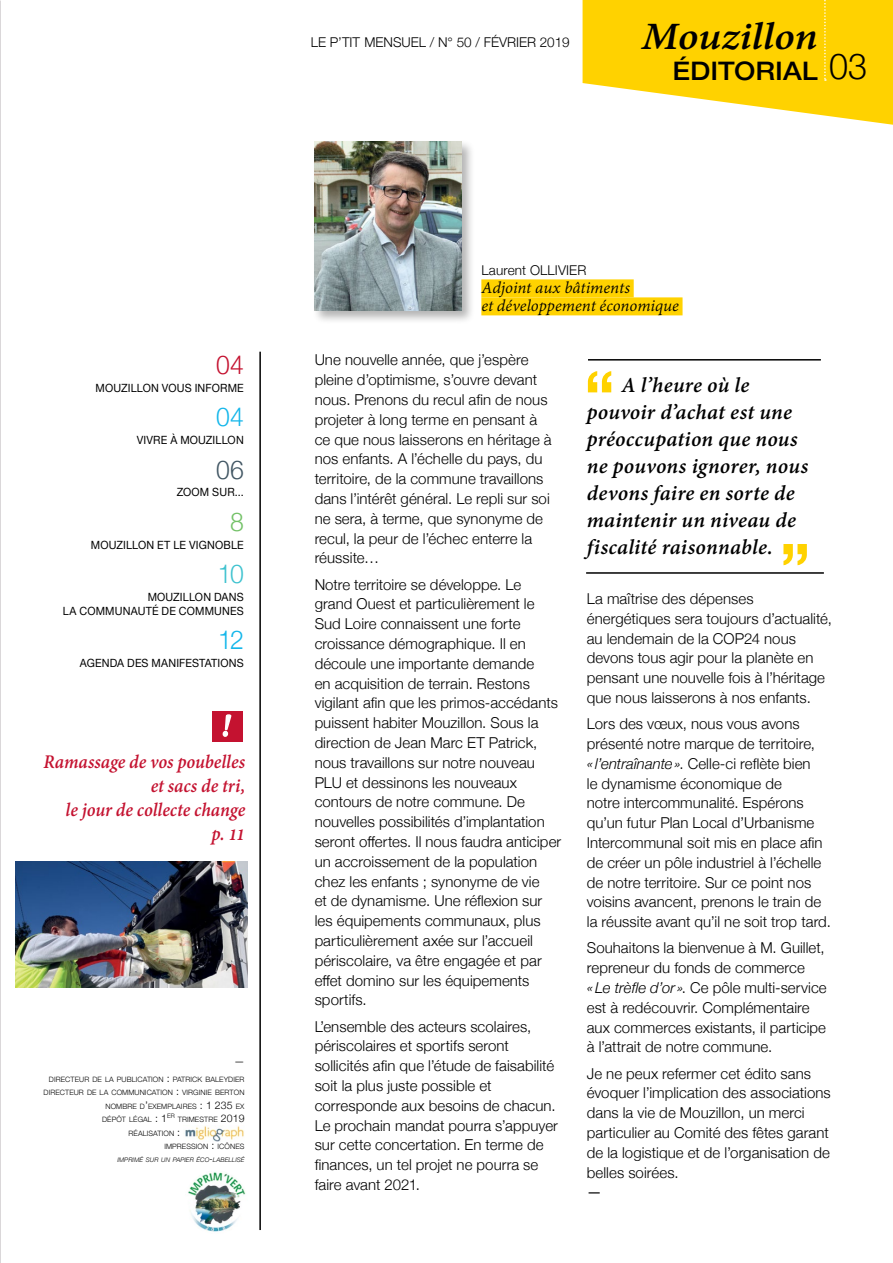
<style>
.page{position:relative;width:893px;height:1263px;background:#fff}
.page>*{position:absolute;margin:0;border:0;box-sizing:border-box;transform-origin:0 0}
.t1{font:italic 700 42px "Adobe Devanagari";letter-spacing:-.005em;color:#000;scale:1.1 1}
.t2{font:300 36px "Helvetica Neue";color:#000;scale:.95 1}
.t3{font:300 26.1px "Helvetica Neue";color:#13b6ea;scale:.95 1}
.t4{font:300 26.1px "Helvetica Neue";color:#c41230;scale:.95 1}
.t5{font:300 26.1px "Helvetica Neue";color:#415663;scale:.95 1}
.t6{font:300 26.1px "Helvetica Neue";color:#3ec2cf;scale:.95 1}
.t7{font:300 26.1px "Helvetica Neue";color:#73c167;scale:.95 1}
.t8{font:500 25.5px "Helvetica Neue";color:#000;scale:1.1 1}
.t9{font:italic 700 23.25px/27px "Adobe Devanagari";letter-spacing:.01em;color:#000}
.t10{font:italic 700 21px/24px "Adobe Devanagari";letter-spacing:-.005em;color:#c41230;text-align:right;scale:.94 1}
.t11{font:italic 18px/18px "Adobe Devanagari";color:#000}
.t12{font:300 15px/19.8px "Helvetica Neue";letter-spacing:.005em;color:#000}
.t13{font:15px "Helvetica Neue";color:#000}
.t14{font:300 13.5px "Helvetica Neue";color:#000}
.t15{font:11.4px "Helvetica Neue";letter-spacing:.005em;color:#000;scale:.95 1}
.t16{font:300 10.5px "Helvetica Neue";color:#000}
.t17{font:300 7.35px "Helvetica Neue";letter-spacing:.015em;color:#000}
.t18{font:italic 300 6.3px "Helvetica Neue";letter-spacing:.015em;color:#000}
.s1{font-weight:500;font-size:25.5px}
.s2{font-size:10.5px}
.s3{font-size:9px}
.s4{font-style:italic}
</style>
<div class="page">
<svg style="left:583px;top:0;width:310px;height:125px"></svg>
<hr style="left:259px;top:352px;width:2px;height:878px;background:#000">
<img style="left:185px;top:1126px;width:59px;height:15px">
<div style="left:212px;top:711px;width:31px;height:31px;background:#c41230"></div>
<svg style="left:222px;top:714px;width:10px;height:23px"></svg>
<img style="left:184px;top:1170px;width:64px;height:64px;border-radius:32px">
<hr style="left:588px;top:359px;width:233px;height:2px;background:#000">
<svg style="left:588px;top:371px;width:23px;height:21px"></svg>
<hr style="left:586px;top:572px;width:238px;height:2px;background:#000">
<svg style="left:783px;top:544px;width:24px;height:21px"></svg>
<div style="left:481px;top:279px;width:153px;height:18px;background:#ffd200"></div>
<div style="left:481px;top:297px;width:201px;height:18px;background:#ffd200"></div>
<div style="left:312px;top:139px;width:163px;height:186px;background:#000;opacity:.3"></div>
<img style="left:315px;top:141px;width:146px;height:169px">
<img style="left:16px;top:861px;width:232px;height:127px">
<p class="t14" style="left:311px;top:31px;width:261px">le p’tit Mensuel / N° 50 / Février 2019</p>
<h1 class="t1" style="left:641px;top:13px;width:162px">Mouzillon</h1>
<h3 class="t8" style="left:673px;top:50px;width:32px">ÉDITORIA</h3>
<h2 class="t2" style="left:802px;top:37px;width:70px"><span class="s1">L</span> 03</h2>
<h3 class="t4" style="left:216px;top:344px;width:30px">04</h3>
<p class="t15" style="left:95px;top:379px;width:10px">MOU</p>
<p class="t15" style="left:121px;top:379px;width:15px">ZILLON</p>
<p class="t15" style="left:162px;top:379px;width:9px">VOUS</p>
<p class="t15" style="left:195px;top:379px;width:9px">INFORME</p>
<h3 class="t3" style="left:216px;top:396px;width:30px">04</h3>
<p class="t15" style="left:137px;top:432px;width:8px">VIVRE</p>
<p class="t15" style="left:170px;top:432px;width:20px">À MOU</p>
<p class="t15" style="left:206px;top:432px;width:15px">ZILLON</p>
<h3 class="t5" style="left:216px;top:448px;width:31px">06</h3>
<p class="t15" style="left:177px;top:484px;width:10px">ZOOM</p>
<p class="t15" style="left:212px;top:484px;width:9px">SUR</p>
<p class="t15" style="left:235px;top:484px;width:11px">...</p>
<h3 class="t7" style="left:230px;top:500px;width:16px">8</h3>
<p class="t15" style="left:91px;top:536px;width:10px">MOU</p>
<p class="t15" style="left:116px;top:536px;width:15px">ZILLON</p>
<p class="t15" style="left:157px;top:536px;width:42px">ETLEVIGNO</p>
<p class="t15" style="left:224px;top:536px;width:15px">BLE</p>
<h3 class="t6" style="left:218px;top:553px;width:29px">10</h3>
<p class="t15" style="left:148px;top:589px;width:10px">MOU</p>
<p class="t15" style="left:173px;top:589px;width:15px">ZILLON</p>
<p class="t15" style="left:214px;top:589px;width:9px">DANS</p>
<p class="t15" style="left:63px;top:602px;width:27px">LA COMMUNAUT</p>
<p class="t15" style="left:152px;top:602px;width:38px">É DE COMMUNES</p>
<h3 class="t3" style="left:218px;top:619px;width:28px">12</h3>
<p class="t15" style="left:80px;top:655px;width:9px">AGENDA</p>
<p class="t15" style="left:127px;top:655px;width:9px">DES</p>
<p class="t15" style="left:152px;top:655px;width:8px">MANIFESTATIONS</p>
<h3 class="t10" style="left:44px;top:752px;width:216px">Ramassage de vos poubelles et sacs de tri,<br>le jour de collecte change<br>p. 11</h3>
<p class="t16" style="left:234px;top:1052px;width:12px">—</p>
<p class="t17" style="left:49px;top:1074px;width:197px">DIRECTEUR DE LA PUBLICATION <span class="s2">:</span> PATRICK BALEYDIER</p>
<p class="t17" style="left:44px;top:1087px;width:202px">DIRECTEUR DE LA COMMUNICATION <span class="s2">:</span> VIRGINIE BERTON</p>
<p class="t17" style="left:105px;top:1100px;width:141px">NOMBRE D<span class="s2">’</span>EXEMPLAIRES <span class="s2">: 1 235</span> EX</p>
<p class="t17" style="left:102px;top:1113px;width:70px">DÉPÔT LÉGAL <span class="s2">: 1</span><sup>Er</sup></p>
<p class="t17" style="left:178px;top:1113px;width:68px">TRIMESTRE <span class="s2">2019</span></p>
<p class="t17" style="left:129px;top:1127px;width:53px">RÉALISATION <span class="s2">:</span></p>
<p class="t17" style="left:164px;top:1141px;width:82px">IMPRESSION <span class="s2">:</span> ICÔNES</p>
<p class="t18" style="left:117px;top:1155px;width:129px">IMPRIMÉ SUR UN PAPIER ÉCO<span class="s3">-</span>LABELLISÉ</p>
<p class="t14" style="left:481px;top:259px;width:106px">Laurent OLLIVIER</p>
<p class="t11" style="left:481px;top:280px;width:199px">Adjoint aux bâtiments<br>et développement économique</p>
<p class="t12" style="left:315px;top:349px;width:239px">Une nouvelle année, que j’espère pleine d’optimisme, s’ouvre devant nous. Prenons du recul afin de nous projeter à long terme en pensant à ce que nous laisserons en héritage à nos enfants. A l’échelle du pays, du territoire, de la commune travaillons dans l’intérêt général. Le repli sur soi ne sera, à terme, que synonyme de recul, la peur de l’échec enterre la réussite…</p>
<p class="t12" style="left:315px;top:573px;width:245px">Notre territoire se développe. Le grand Ouest et particulièrement le<br>Sud Loire connaissent une forte croissance démographique. Il en découle une importante demande<br>en acquisition de terrain. Restons vigilant afin que les primos-accédants puissent habiter Mouzillon. Sous la direction de Jean Marc ET Patrick, nous travaillons sur notre nouveau<br>PLU</p>
<p class="t12" style="left:315px;top:771px;width:248px;text-indent:31px">et dessinons les nouveaux contours de notre commune. De nouvelles possibilités d’implantation seront offertes. Il nous faudra anticiper un accroissement de la population chez les enfants ; synonyme de vie<br>et de dynamisme. Une réflexion sur les équipements communaux, plus particulièrement axée sur l’accueil périscolaire, va être engagée et par effet domino sur les équipements sportifs.</p>
<p class="t12" style="left:315px;top:1015px;width:245px">L’ensemble des acteurs scolaires, périscolaires et sportifs seront sollicités afin que l’étude de faisabilité soit la plus juste possible et corresponde aux besoins de chacun.<br>Le prochain mandat pourra s’appuyer sur cette concertation. En terme de finances, un tel projet ne pourra se faire avant 2021.</p>
<h3 class="t9" style="left:587px;top:374px;width:223px;text-indent:35px">A l’heure où le pouvoir d’achat est une préoccupation que nous ne pouvons ignorer, nous devons faire en sorte de maintenir un niveau de fiscalité raisonnable.</h3>
<p class="t12" style="left:587px;top:588px;width:247px">La maîtrise des dépenses énergétiques sera toujours d’actualité, au lendemain de la COP24 nous devons tous agir pour la planète en pensant une nouvelle fois à l’héritage que nous laisserons à nos enfants.</p>
<p class="t12" style="left:587px;top:713px;width:246px">Lors des vœux, nous vous avons présenté notre marque de territoire,<br><span class="s4">« l’entraînante»</span>. Celle-ci reflète bien<br>le dynamisme économique de<br>notre intercommunalité. Espérons qu’un futur Plan Local d’Urbanisme Intercommunal soit mis en place afin de créer un pôle industriel à l’échelle de notre territoire. Sur ce point nos voisins avancent, prenons le train de la réussite avant qu’il ne soit trop tard.</p>
<p class="t12" style="left:587px;top:937px;width:241px">Souhaitons la bienvenue à M. Guillet, repreneur du fonds de commerce<br><span class="s4">« Le trèfle d’or »</span>. Ce pôle multi-service est à redécouvrir. Complémentaire aux commerces existants, il participe à l’attrait de notre commune.</p>
<p class="t12" style="left:587px;top:1062px;width:245px">Je ne peux refermer cet édito sans évoquer l’implication des associations dans la vie de Mouzillon, un merci particulier au Comité des fêtes garant de la logistique et de l’organisation de belles soirées.</p>
<p class="t13" style="left:587px;top:1181px;width:16px">—</p>
</div>
